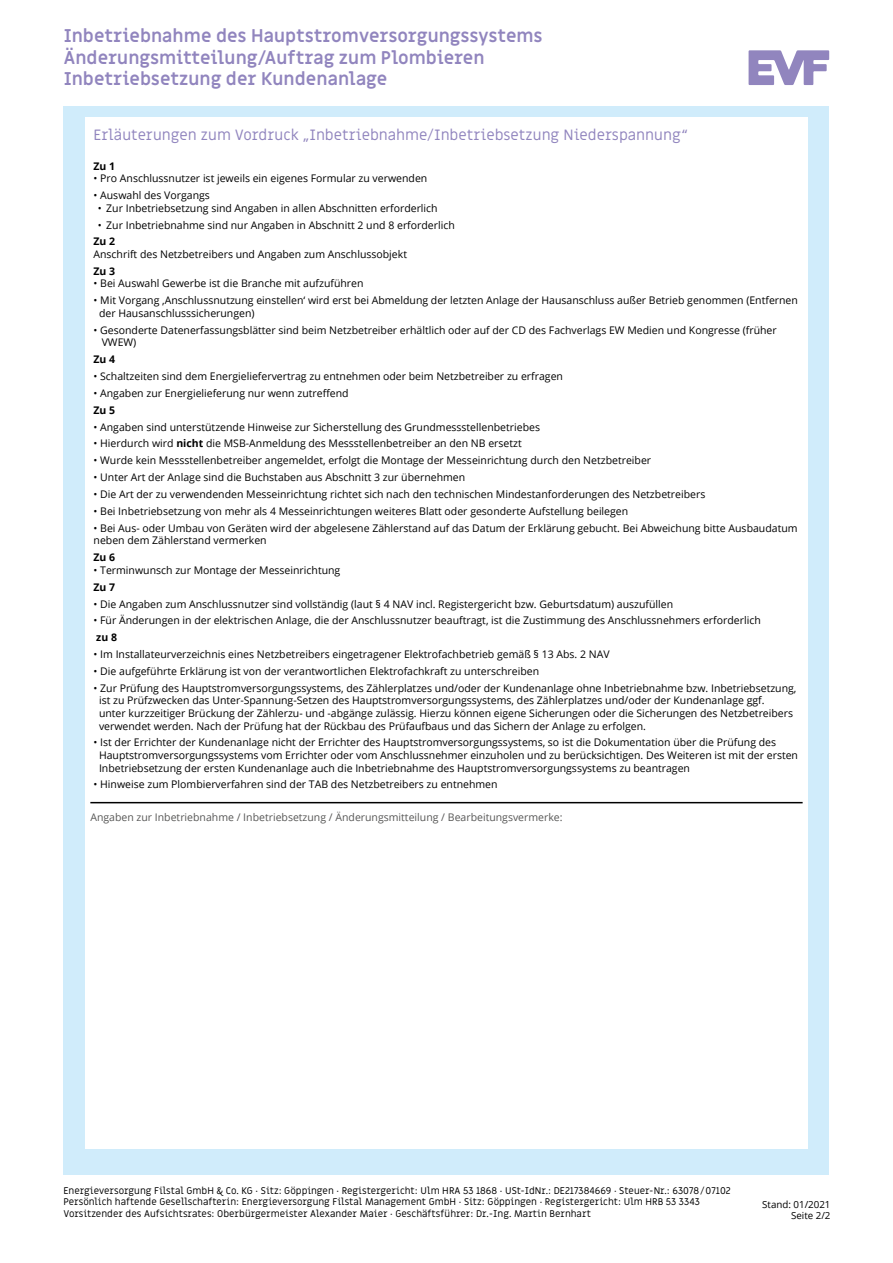
<style>
.page{position:relative;width:893px;height:1263px;background:#fff}
.page>*{position:absolute;margin:0;border:0;box-sizing:border-box;transform-origin:0 0}
.t1{font:700 18px/21.6px "Miriam Libre";color:#9185be}
.t2{font:15px "Miriam Libre";color:#9185be}
.t3{font:10.5px/12.6px "Open Sans";color:#000}
.t4{font:10.5px "Open Sans";color:#575756}
.t5{font:700 10.5px "Open Sans";color:#000}
.t6{font:9.75px/11.7px "Miriam Libre";color:#000}
.t7{font:9.75px/11.7px "Open Sans";color:#000;text-align:right}
.s1{font-weight:700}
</style>
<div class="page">
<div style="left:64px;top:106px;width:765px;height:1069px;background:#d0ecfb"></div>
<svg style="left:749px;top:50px;width:80px;height:35px"></svg>
<div style="left:85px;top:117px;width:723px;height:1031px;background:#fff"></div>
<hr style="left:90px;top:802px;width:713px;height:1px;background:#000">
<h1 class="t1" style="left:64px;top:26px;width:480px">Inbetriebnahme des Hauptstromversorgungssystems<br>Änderungsmitteilung/Auftrag zum Plombieren<br>Inbetriebsetzung der Kundenanlage</h1>
<h2 class="t2" style="left:94px;top:126px;width:596px">Erläuterungen zum Vordruck „Inbetriebnahme/Inbetriebsetzung Niederspannung“</h2>
<p class="t5" style="left:94px;top:158px;width:23px">Zu 1</p>
<p class="t3" style="left:94px;top:172px;width:335px">• Pro Anschlussnutzer ist jeweils ein eigenes Formular zu verwenden</p>
<p class="t3" style="left:94px;top:189px;width:118px">• Auswahl des Vorgangs</p>
<p class="t3" style="left:98px;top:201px;width:341px">• Zur Inbetriebsetzung sind Angaben in allen Abschnitten erforderlich</p>
<p class="t3" style="left:98px;top:218px;width:359px">• Zur Inbetriebnahme sind nur Angaben in Abschnitt 2 und 8 erforderlich</p>
<p class="t5" style="left:94px;top:234px;width:23px">Zu 2</p>
<p class="t3" style="left:94px;top:248px;width:315px">Anschrift des Netzbetreibers und Angaben zum Anschlussobjekt</p>
<p class="t5" style="left:94px;top:264px;width:23px">Zu 3</p>
<p class="t3" style="left:94px;top:277px;width:272px">• Bei Auswahl Gewerbe ist die Branche mit aufzuführen</p>
<p class="t3" style="left:99px;top:294px;width:700px;text-indent:-5px">• Mit Vorgang ‚Anschlussnutzung einstellen‘ wird erst bei Abmeldung der letzten Anlage der Hausanschluss außer Betrieb genommen (Entfernen der Hausanschlusssicherungen)</p>
<p class="t3" style="left:102px;top:323px;width:676px;text-indent:-8px">• Gesonderte Datenerfassungsblätter sind beim Netzbetreiber erhältlich oder auf der CD des Fachverlags EW Medien und Kongresse (früher<br>VWEW)</p>
<p class="t5" style="left:94px;top:352px;width:23px">Zu 4</p>
<p class="t3" style="left:94px;top:370px;width:471px">• Schaltzeiten sind dem Energieliefervertrag zu entnehmen oder beim Netzbetreiber zu erfragen</p>
<p class="t3" style="left:94px;top:386px;width:257px">• Angaben zur Energielieferung nur wenn zutreffend</p>
<p class="t5" style="left:94px;top:402px;width:23px">Zu 5</p>
<p class="t3" style="left:94px;top:420px;width:448px">• Angaben sind unterstützende Hinweise zur Sicherstellung des Grundmessstellenbetriebes</p>
<p class="t3" style="left:94px;top:437px;width:430px">• Hierdurch wird <span class="s1">nicht</span> die MSB-Anmeldung des Messstellenbetreiber an den NB ersetzt</p>
<p class="t3" style="left:94px;top:454px;width:559px">• Wurde kein Messstellenbetreiber angemeldet, erfolgt die Montage der Messeinrichtung durch den Netzbetreiber</p>
<p class="t3" style="left:94px;top:471px;width:373px">• Unter Art der Anlage sind die Buchstaben aus Abschnitt 3 zur übernehmen</p>
<p class="t3" style="left:94px;top:488px;width:613px">• Die Art der zu verwendenden Messeinrichtung richtet sich nach den technischen Mindestanforderungen des Netzbetreibers</p>
<p class="t3" style="left:94px;top:504px;width:536px">• Bei Inbetriebsetzung von mehr als 4 Messeinrichtungen weiteres Blatt oder gesonderte Aufstellung beilegen</p>
<p class="t3" style="left:94px;top:521px;width:705px">• Bei Aus- oder Umbau von Geräten wird der abgelesene Zählerstand auf das Datum der Erklärung gebucht. Bei Abweichung bitte Ausbaudatum neben dem Zählerstand vermerken</p>
<p class="t5" style="left:94px;top:550px;width:23px">Zu 6</p>
<p class="t3" style="left:94px;top:563px;width:248px">• Terminwunsch zur Montage der Messeinrichtung</p>
<p class="t5" style="left:94px;top:579px;width:23px">Zu 7</p>
<p class="t3" style="left:94px;top:597px;width:581px">• Die Angaben zum Anschlussnutzer sind vollständig (laut § 4 NAV incl. Registergericht bzw. Geburtsdatum) auszufüllen</p>
<p class="t3" style="left:94px;top:614px;width:669px">• Für Änderungen in der elektrischen Anlage, die der Anschlussnutzer beauftragt, ist die Zustimmung des Anschlussnehmers erforderlich</p>
<p class="t5" style="left:96px;top:630px;width:22px">zu 8</p>
<p class="t3" style="left:94px;top:648px;width:518px">• Im Installateurverzeichnis eines Netzbetreibers eingetragener Elektrofachbetrieb gemäß § 13 Abs. 2 NAV</p>
<p class="t3" style="left:94px;top:664px;width:447px">• Die aufgeführte Erklärung ist von der verantwortlichen Elektrofachkraft zu unterschreiben</p>
<p class="t3" style="left:99px;top:681px;width:699px;text-indent:-5px">• Zur Prüfung des Hauptstromversorgungssystems, des Zählerplatzes und/oder der Kundenanlage ohne Inbetriebnahme bzw. Inbetriebsetzung, ist zu Prüfzwecken das Unter-Spannung-Setzen des Hauptstromversorgungssystems, des Zählerplatzes und/oder der Kundenanlage ggf.<br>unter kurzzeitiger Brückung der Zählerzu- und -abgänge zulässig. Hierzu können eigene Sicherungen oder die Sicherungen des Netzbetreibers verwendet werden. Nach der Prüfung hat der Rückbau des Prüfaufbaus und das Sichern der Anlage zu erfolgen.</p>
<p class="t3" style="left:99px;top:736px;width:700px;text-indent:-5px">• Ist der Errichter der Kundenanlage nicht der Errichter des Hauptstromversorgungssystems, so ist die Dokumentation über die Prüfung des<br>Hauptstromversorgungssystems vom Errichter oder vom Anschlussnehmer einzuholen und zu berücksichtigen. Des Weiteren ist mit der ersten<br>Inbetriebsetzung der ersten Kundenanlage auch die Inbetriebnahme des Hauptstromversorgungssystems zu beantragen</p>
<p class="t3" style="left:94px;top:778px;width:406px">• Hinweise zum Plombierverfahren sind der TAB des Netzbetreibers zu entnehmen</p>
<p class="t4" style="left:90px;top:810px;width:474px">Angaben zur Inbetriebnahme / Inbetriebsetzung / Änderungsmitteilung / Bearbeitungsvermerke:</p>
<p class="t6" style="left:63px;top:1185px;width:669px">Energieversorgung Filstal GmbH &amp; Co. KG · Sitz: Göppingen · Registergericht: Ulm HRA 53 1868 · USt-IdNr.: DE217384669 · Steuer-Nr.: 63078/07102<br>Persönlich haftende Gesellschafterin: Energieversorgung Filstal Management GmbH · Sitz: Göppingen · Registergericht: Ulm HRB 53 3343<br>Vorsitzender des Aufsichtsrates: Oberbürgermeister Alexander Maier · Geschäftsführer: Dr.-Ing. Martin Bernhart</p>
<p class="t7" style="left:762px;top:1198px;width:70px">Stand: 01/2021<br>Seite 2/2</p>
</div>
